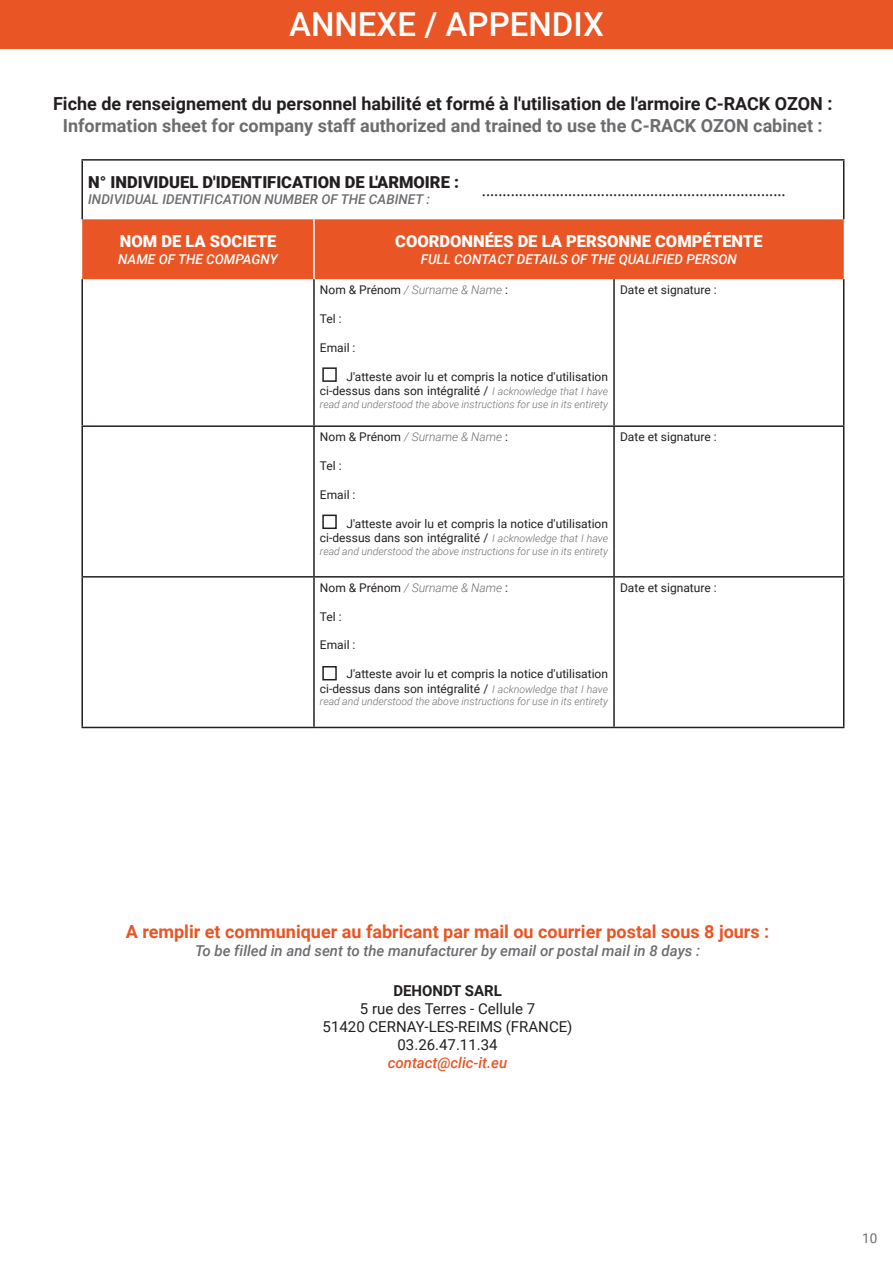
<style>
.page{position:relative;width:893px;height:1263px;background:#fff}
.page>*{position:absolute;margin:0;border:0;box-sizing:border-box;transform-origin:0 0}
.t1{font:500 33px "Roboto";color:#fff}
.t2{font:700 18px "Roboto";color:#231f20}
.t3{font:700 18px "Roboto";color:#6c6d70}
.t4{font:18px "Minion Pro";color:#231f20}
.t5{font:700 18px "Roboto";color:#e95525}
.t6{font:900 16.5px "Roboto";color:#fff}
.t7{font:900 16.5px "Roboto";color:#231f20}
.t8{font:15px "Roboto";color:#231f20}
.t9{font:italic 500 15px "Roboto";color:#6c6d70}
.t10{font:italic 500 15px "Roboto";color:#e95525}
.t11{font:700 15px "Roboto";color:#231f20}
.t12{font:italic 500 13.5px "Roboto";color:#fff}
.t13{font:italic 500 13.5px "Roboto";color:#6c6d70}
.t14{font:13.5px "Roboto";color:#6c6d70}
.t15{font:12px/14.4px "Roboto";color:#231f20;text-align:right}
.t16{font:italic 300 12px "Roboto";color:#6c6d70}
.t17{font:italic 300 10.5px "Roboto";color:#6c6d70}
.s1{font-weight:400;font-style:normal;color:#231f20}
.s2{font-weight:300;font-style:italic;font-size:10.5px;color:#6c6d70}
</style>
<div class="page">
<div style="left:0;top:0;width:893px;height:49px;background:#e95525"></div>
<div style="left:82px;top:219px;width:762px;height:60px;background:#e95525"></div>
<hr style="left:81px;top:159px;width:233px;height:2px;background:#231f20">
<hr style="left:81px;top:161px;width:2px;height:58px;background:#231f20">
<hr style="left:314px;top:159px;width:300px;height:2px;background:#231f20">
<hr style="left:614px;top:159px;width:230px;height:2px;background:#231f20">
<hr style="left:843px;top:161px;width:1px;height:58px;background:#231f20">
<hr style="left:81px;top:279px;width:2px;height:146px;background:#231f20">
<hr style="left:313px;top:279px;width:2px;height:146px;background:#231f20">
<hr style="left:613px;top:279px;width:2px;height:146px;background:#231f20">
<hr style="left:843px;top:279px;width:1px;height:146px;background:#231f20">
<hr style="left:81px;top:425px;width:233px;height:2px;background:#231f20">
<hr style="left:81px;top:427px;width:2px;height:149px;background:#231f20">
<hr style="left:314px;top:425px;width:300px;height:2px;background:#231f20">
<hr style="left:313px;top:427px;width:2px;height:149px;background:#231f20">
<hr style="left:614px;top:425px;width:230px;height:2px;background:#231f20">
<hr style="left:613px;top:427px;width:2px;height:149px;background:#231f20">
<hr style="left:843px;top:427px;width:1px;height:149px;background:#231f20">
<hr style="left:81px;top:576px;width:233px;height:2px;background:#231f20">
<hr style="left:81px;top:578px;width:2px;height:149px;background:#231f20">
<hr style="left:314px;top:576px;width:300px;height:2px;background:#231f20">
<hr style="left:313px;top:578px;width:2px;height:149px;background:#231f20">
<hr style="left:614px;top:576px;width:230px;height:2px;background:#231f20">
<hr style="left:613px;top:578px;width:2px;height:149px;background:#231f20">
<hr style="left:843px;top:578px;width:1px;height:149px;background:#231f20">
<hr style="left:81px;top:727px;width:233px;height:1px;background:#231f20">
<hr style="left:314px;top:727px;width:300px;height:1px;background:#231f20">
<hr style="left:614px;top:727px;width:230px;height:1px;background:#231f20">
<hr style="left:313px;top:219px;width:2px;height:60px;background:#fff">
<div style="left:322px;top:367px;width:15px;height:15px;border:2px solid #231f20"></div>
<div style="left:322px;top:515px;width:15px;height:14px;border:2px solid #231f20"></div>
<div style="left:322px;top:666px;width:15px;height:14px;border:2px solid #231f20"></div>
<p class="t1" style="left:289px;top:1px;width:316px">ANNEXE / APPENDIX</p>
<p class="t2" style="left:53px;top:91px;width:781px">Fiche de renseignement du personnel habilité et formé à l'utilisation de l'armoire C-RACK OZON :</p>
<p class="t3" style="left:63px;top:113px;width:761px">Information sheet for company staff authorized and trained to use the C-RACK OZON cabinet :</p>
<p class="t7" style="left:88px;top:170px;width:372px">N° INDIVIDUEL D'IDENTIFICATION DE L'ARMOIRE :</p>
<p class="t13" style="left:88px;top:190px;width:343px">INDIVIDUAL IDENTIFICATION NUMBER OF THE CABINET :</p>
<p class="t6" style="left:120px;top:230px;width:158px">NOM DE LA SOCIETE</p>
<p class="t12" style="left:118px;top:249px;width:161px">NAME OF THE COMPAGNY</p>
<p class="t4" style="left:482px;top:178px;width:305px">..........................................................................</p>
<p class="t6" style="left:395px;top:230px;width:369px">COORDONNÉES DE LA PERSONNE COMPÉTENTE</p>
<p class="t12" style="left:421px;top:249px;width:318px">FULL CONTACT DETAILS OF THE QUALIFIED PERSON</p>
<p class="t16" style="left:320px;top:281px;width:190px"><span class="s1">Nom &amp; Prénom</span> / Surname &amp; Name <span class="s1">:</span></p>
<p class="t15" style="left:320px;top:311px;width:23px">Tel :</p>
<p class="t15" style="left:320px;top:340px;width:37px">Email :</p>
<p class="t15" style="left:320px;top:369px;width:290px">J'atteste avoir lu et compris la notice d'utilisation ci-dessus dans son intégralité / <span class="s2">I acknowledge that I have</span></p>
<p class="t17" style="left:320px;top:396px;width:290px">read and understood the above instructions for use in its entirety</p>
<p class="t15" style="left:620px;top:282px;width:98px">Date et signature :</p>
<p class="t16" style="left:320px;top:428px;width:190px"><span class="s1">Nom &amp; Prénom</span> / Surname &amp; Name <span class="s1">:</span></p>
<p class="t15" style="left:320px;top:458px;width:23px">Tel :</p>
<p class="t15" style="left:320px;top:487px;width:37px">Email :</p>
<p class="t15" style="left:320px;top:516px;width:290px">J'atteste avoir lu et compris la notice d'utilisation ci-dessus dans son intégralité / <span class="s2">I acknowledge that I have</span></p>
<p class="t17" style="left:320px;top:543px;width:290px">read and understood the above instructions for use in its entirety</p>
<p class="t16" style="left:320px;top:579px;width:190px"><span class="s1">Nom &amp; Prénom</span> / Surname &amp; Name <span class="s1">:</span></p>
<p class="t15" style="left:320px;top:609px;width:23px">Tel :</p>
<p class="t15" style="left:320px;top:637px;width:37px">Email :</p>
<p class="t15" style="left:320px;top:666px;width:290px">J'atteste avoir lu et compris la notice d'utilisation ci-dessus dans son intégralité / <span class="s2">I acknowledge that I have</span></p>
<p class="t17" style="left:320px;top:694px;width:290px">read and understood the above instructions for use in its entirety</p>
<p class="t15" style="left:620px;top:429px;width:98px">Date et signature :</p>
<p class="t15" style="left:620px;top:580px;width:98px">Date et signature :</p>
<p class="t5" style="left:126px;top:919px;width:645px">A remplir et communiquer au fabricant par mail ou courrier postal sous 8 jours :</p>
<p class="t9" style="left:195px;top:940px;width:507px">To be filled in and sent to the manufacturer by email or postal mail in 8 days :</p>
<p class="t11" style="left:393px;top:980px;width:110px">DEHONDT SARL</p>
<p class="t8" style="left:360px;top:998px;width:177px">5 rue des Terres - Cellule 7</p>
<p class="t8" style="left:323px;top:1016px;width:251px">51420 CERNAY-LES-REIMS (FRANCE)</p>
<p class="t8" style="left:398px;top:1034px;width:102px">03.26.47.11.34</p>
<p class="t10" style="left:388px;top:1052px;width:121px">contact@clic-it.eu</p>
<p class="t14" style="left:862px;top:1228px;width:17px">10</p>
</div>
